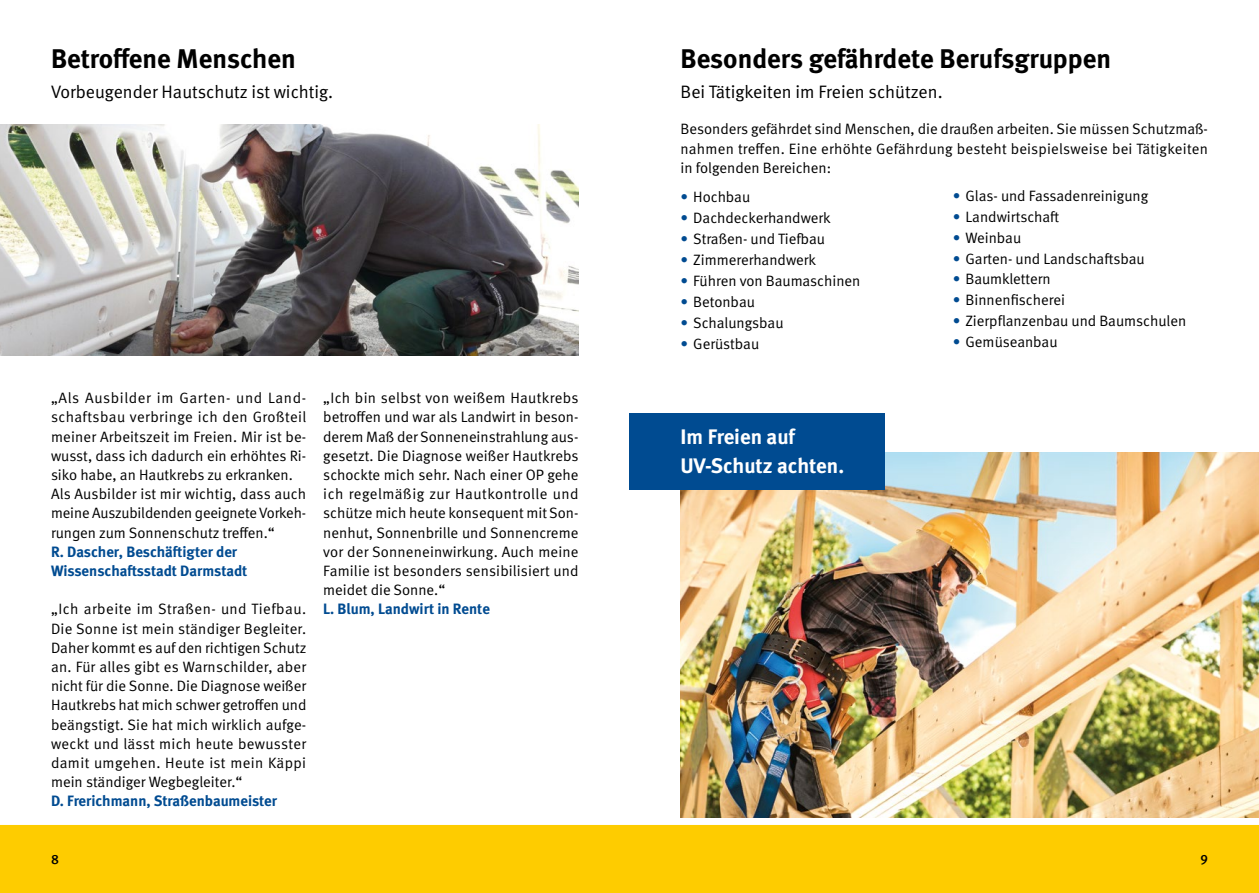
<style>
.page{position:relative;width:1259px;height:893px;background:#fff}
.page>*{position:absolute;margin:0;border:0;box-sizing:border-box;transform-origin:0 0}
.t1{font:700 27px "DGUV Meta";color:#000}
.t2{font:700 21px/28.2px "DGUV Meta";color:#fff}
.t3{font:18px "DGUV Meta";color:#000}
.t4{font:15px/19.2px "DGUV Meta";color:#000;text-align:justify}
.t5{font:700 15px/19.2px "DGUV Meta";color:#004b91}
.t6{font:500 13.5px "DGUV Meta";color:#000}
.s1{color:#004b91}
</style>
<div class="page">
<img style="left:680px;top:452px;width:579px;height:365px">
<div style="left:629px;top:413px;width:255px;height:77px;background:#004b91"></div>
<img style="left:0;top:125px;width:578px;height:230px">
<div style="left:0;top:825px;width:1259px;height:68px;background:#fecc00"></div>
<h2 class="t1" style="left:51px;top:43px;width:246px">Betroffene Menschen</h2>
<p class="t3" style="left:51px;top:82px;width:284px">Vorbeugender Hautschutz ist wichtig.</p>
<p class="t4" style="left:51px;top:389px;width:257px">„Als Ausbilder im Garten- und Land&shy;schaftsbau verbringe ich den Großteil meiner Arbeitszeit im Freien. Mir ist be&shy;wusst, dass ich dadurch ein erhöhtes Ri&shy;siko habe, an Hautkrebs zu erkranken.</p>
<p class="t4" style="left:51px;top:485px;width:257px">Als Ausbilder ist mir wichtig, dass auch meine Auszubildenden geeignete Vorkeh&shy;rungen zum Sonnenschutz treffen.“</p>
<p class="t5" style="left:51px;top:542px;width:198px">R. Dascher, Beschäftigter der<br>Wissenschaftsstadt Darmstadt</p>
<p class="t4" style="left:51px;top:600px;width:257px">„Ich arbeite im Straßen- und Tiefbau.<br>Die Sonne ist mein ständiger Begleiter.<br>Daher kommt es auf den richtigen Schutz an. Für alles gibt es Warnschilder, aber nicht für die Sonne. Die Diagnose weißer Hautkrebs hat mich schwer getroffen und beängstigt. Sie hat mich wirklich aufge&shy;weckt und lässt mich heute bewusster damit umgehen. Heute ist mein Käppi mein ständiger Wegbegleiter.“</p>
<p class="t5" style="left:51px;top:792px;width:227px">D. Frerichmann, Straßenbaumeister</p>
<p class="t4" style="left:323px;top:389px;width:257px">„Ich bin selbst von weißem Hautkrebs betroffen und war als Landwirt in beson&shy;derem Maß der Sonneneinstrahlung aus&shy;gesetzt. Die Diagnose weißer Hautkrebs schockte mich sehr. Nach einer OP gehe ich regelmäßig zur Hautkontrolle und schütze mich heute konsequent mit Son&shy;nenhut, Sonnenbrille und Sonnencreme vor der Sonneneinwirkung. Auch meine Familie ist besonders sensibilisiert und meidet die Sonne.“</p>
<p class="t5" style="left:323px;top:600px;width:168px">L. Blum, Landwirt in Rente</p>
<h2 class="t1" style="left:680px;top:43px;width:432px">Besonders gefährdete Berufsgruppen</h2>
<p class="t3" style="left:680px;top:82px;width:263px">Bei Tätigkeiten im Freien schützen.</p>
<p class="t4" style="left:680px;top:120px;width:529px">Besonders gefährdet sind Menschen, die draußen arbeiten. Sie müssen Schutzmaß&shy;nahmen treffen. Eine erhöhte Gefährdung besteht beispielsweise bei Tätigkeiten in folgenden Bereichen:</p>
<p class="t4" style="left:680px;top:188px;width:71px"><span class="s1">•</span> Hochbau</p>
<p class="t4" style="left:680px;top:209px;width:152px"><span class="s1">•</span> Dachdeckerhandwerk</p>
<p class="t4" style="left:680px;top:230px;width:146px"><span class="s1">•</span> Straßen- und Tiefbau</p>
<p class="t4" style="left:680px;top:251px;width:137px"><span class="s1">•</span> Zimmererhandwerk</p>
<p class="t4" style="left:680px;top:272px;width:181px"><span class="s1">•</span> Führen von Baumaschinen</p>
<p class="t4" style="left:680px;top:292px;width:76px"><span class="s1">•</span> Betonbau</p>
<p class="t4" style="left:680px;top:313px;width:105px"><span class="s1">•</span> Schalungsbau</p>
<p class="t4" style="left:680px;top:334px;width:80px"><span class="s1">•</span> Gerüstbau</p>
<p class="t2" style="left:680px;top:424px;width:165px">Im Freien auf<br>UV-Schutz achten.</p>
<p class="t4" style="left:952px;top:186px;width:197px"><span class="s1">•</span> Glas- und Fassadenreinigung</p>
<p class="t4" style="left:952px;top:207px;width:108px"><span class="s1">•</span> Landwirtschaft</p>
<p class="t4" style="left:952px;top:228px;width:70px"><span class="s1">•</span> Weinbau</p>
<p class="t4" style="left:952px;top:249px;width:193px"><span class="s1">•</span> Garten- und Landschaftsbau</p>
<p class="t4" style="left:952px;top:270px;width:99px"><span class="s1">•</span> Baumklettern</p>
<p class="t4" style="left:952px;top:291px;width:114px"><span class="s1">•</span> Binnenfischerei</p>
<p class="t4" style="left:952px;top:312px;width:235px"><span class="s1">•</span> Zierpflanzenbau und Baumschulen</p>
<p class="t4" style="left:952px;top:333px;width:106px"><span class="s1">•</span> Gemüseanbau</p>
<p class="t6" style="left:51px;top:851px;width:9px">8</p>
<p class="t6" style="left:1200px;top:851px;width:9px">9</p>
</div>
